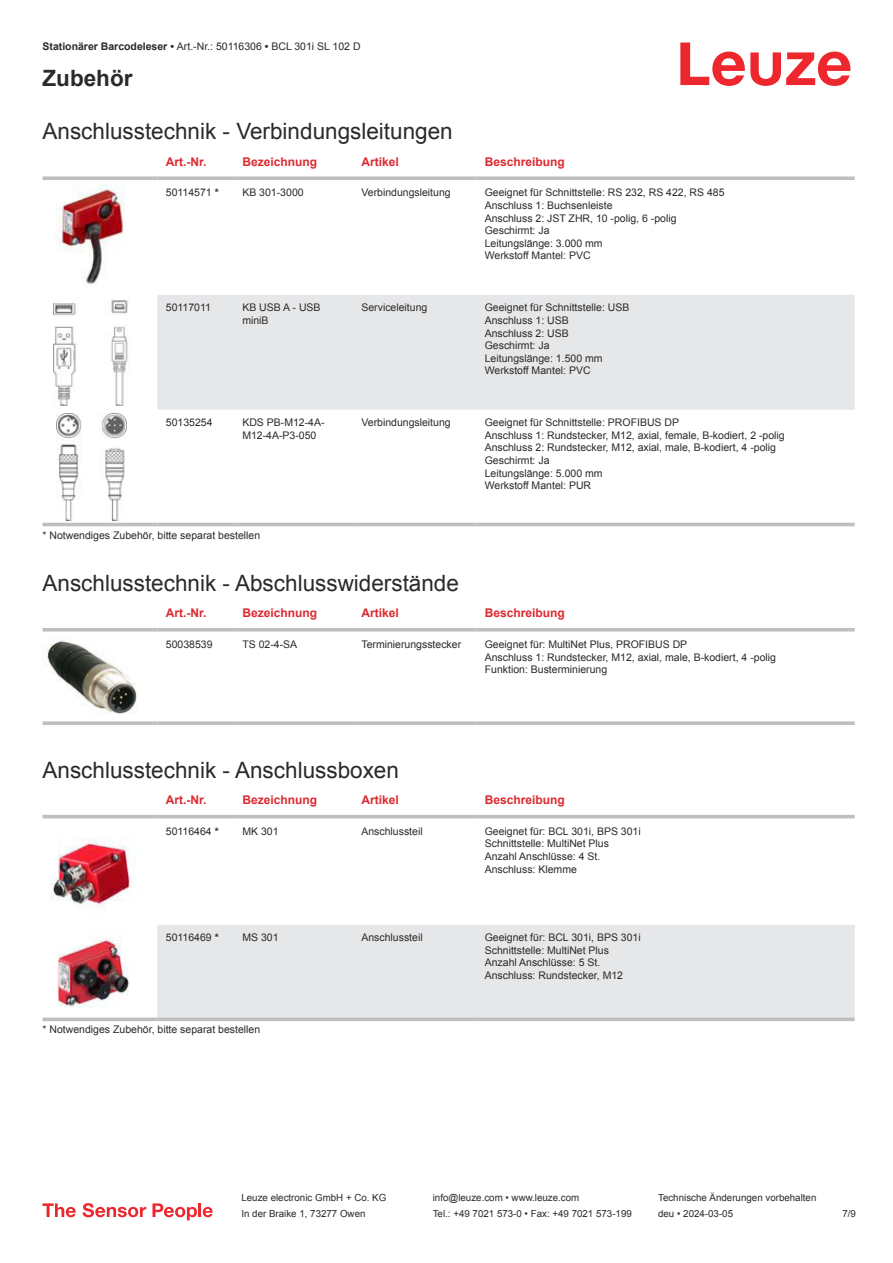
<style>
.page{position:relative;width:893px;height:1263px;background:#fff}
.page>*{position:absolute;margin:0;border:0;box-sizing:border-box;transform-origin:0 0}
.t1{font:22.5px "Arial";color:#2b292a}
.t2{font:700 22.5px "Arial";color:#2b292a}
.t3{font:700 12px "Arial";color:#db2a30}
.t4{font:10.5px/12.6px "Arial";color:#2b292a}
.t5{font:9.75px "Arial";color:#2b292a}
.s1{font-weight:700}
</style>
<div class="page">
<svg style="left:680px;top:43px;width:170px;height:43px"></svg>
<svg style="left:43px;top:239px;width:812px;height:288px"></svg>
<div style="left:157px;top:295px;width:698px;height:115px;background:#e6e7e9"></div>
<svg style="left:43px;top:176px;width:114px;height:4px"></svg>
<svg style="left:157px;top:176px;width:77px;height:4px"></svg>
<svg style="left:234px;top:176px;width:119px;height:4px"></svg>
<svg style="left:353px;top:176px;width:123px;height:4px"></svg>
<svg style="left:476px;top:176px;width:379px;height:4px;background:#c4c6c8"></svg>
<hr style="left:43px;top:523px;width:114px;height:3px;background:#bdbfc1">
<hr style="left:157px;top:523px;width:77px;height:3px;background:#bdbfc1">
<hr style="left:234px;top:523px;width:119px;height:3px;background:#bdbfc1">
<hr style="left:353px;top:523px;width:123px;height:3px;background:#bdbfc1">
<hr style="left:476px;top:523px;width:379px;height:3px;background:#bdbfc1">
<img style="left:56px;top:184px;width:71px;height:107px">
<img style="left:53px;top:299px;width:77px;height:106px">
<img style="left:56px;top:414px;width:70px;height:106px">
<svg style="left:43px;top:631px;width:812px;height:5px"></svg>
<hr style="left:43px;top:628px;width:114px;height:3px;background:#bdbfc1">
<hr style="left:157px;top:628px;width:77px;height:3px;background:#bdbfc1">
<hr style="left:234px;top:628px;width:119px;height:3px;background:#bdbfc1">
<hr style="left:353px;top:628px;width:123px;height:3px;background:#bdbfc1">
<hr style="left:476px;top:628px;width:379px;height:3px;background:#bdbfc1">
<svg style="left:43px;top:721px;width:114px;height:4px"></svg>
<svg style="left:157px;top:721px;width:77px;height:4px"></svg>
<svg style="left:234px;top:721px;width:119px;height:4px"></svg>
<svg style="left:353px;top:721px;width:123px;height:4px"></svg>
<svg style="left:476px;top:721px;width:379px;height:4px;background:#c3c5c7"></svg>
<img style="left:44px;top:637px;width:93px;height:77px">
<svg style="left:43px;top:818px;width:812px;height:1px"></svg>
<div style="left:157px;top:925px;width:698px;height:92px;background:#e6e7e9"></div>
<hr style="left:43px;top:815px;width:114px;height:3px;background:#bdbfc1">
<hr style="left:157px;top:815px;width:77px;height:3px;background:#bdbfc1">
<hr style="left:234px;top:815px;width:119px;height:3px;background:#bdbfc1">
<hr style="left:353px;top:815px;width:123px;height:3px;background:#bdbfc1">
<hr style="left:476px;top:815px;width:379px;height:3px;background:#bdbfc1">
<svg style="left:43px;top:1017px;width:114px;height:4px"></svg>
<svg style="left:157px;top:1017px;width:77px;height:4px"></svg>
<svg style="left:234px;top:1017px;width:119px;height:4px"></svg>
<svg style="left:353px;top:1017px;width:123px;height:4px"></svg>
<svg style="left:476px;top:1017px;width:379px;height:4px;background:#c2c4c6"></svg>
<img style="left:51px;top:838px;width:86px;height:71px">
<img style="left:57px;top:932px;width:72px;height:76px">
<svg style="left:43px;top:1203px;width:33px;height:14px"></svg>
<svg style="left:83px;top:1203px;width:63px;height:14px"></svg>
<svg style="left:153px;top:1203px;width:44px;height:17px"></svg>
<hr style="left:198px;top:1203px;width:3px;height:14px;background:#ed272d">
<svg style="left:203px;top:1207px;width:10px;height:10px"></svg>
<p class="t4" style="left:43px;top:41px;width:320px"><span class="s1">Stationärer Barcodeleser •</span> Art.-Nr.: 50116306 <span class="s1">•</span> BCL 301i SL 102 D</p>
<h1 class="t2" style="left:43px;top:70px;width:92px">Zubehör</h1>
<h1 class="t1" style="left:43px;top:123px;width:412px">Anschlusstechnik - Verbindungsleitungen</h1>
<p class="t3" style="left:166px;top:157px;width:42px">Art.-Nr.</p>
<p class="t3" style="left:242px;top:157px;width:76px">Bezeichnung</p>
<p class="t3" style="left:361px;top:157px;width:39px">Artikel</p>
<p class="t3" style="left:485px;top:157px;width:82px">Beschreibung</p>
<p class="t4" style="left:166px;top:187px;width:54px">50114571 <span class="s1">*</span></p>
<p class="t4" style="left:242px;top:187px;width:63px">KB 301-3000</p>
<p class="t4" style="left:361px;top:187px;width:91px">Verbindungsleitung</p>
<p class="t4" style="left:485px;top:187px;width:241px">Geeignet für Schnittstelle: RS 232, RS 422, RS 485<br>Anschluss 1: Buchsenleiste<br>Anschluss 2: JST ZHR, 10 -polig, 6 -polig<br>Geschirmt: Ja<br>Leitungslänge: 3.000 mm<br>Werkstoff Mantel: PVC</p>
<p class="t4" style="left:166px;top:302px;width:47px">50117011</p>
<p class="t4" style="left:242px;top:302px;width:80px">KB USB A - USB miniB</p>
<p class="t4" style="left:361px;top:302px;width:67px">Serviceleitung</p>
<p class="t4" style="left:485px;top:302px;width:146px">Geeignet für Schnittstelle: USB<br>Anschluss 1: USB<br>Anschluss 2: USB<br>Geschirmt: Ja<br>Leitungslänge: 1.500 mm<br>Werkstoff Mantel: PVC</p>
<p class="t4" style="left:166px;top:417px;width:48px">50135254</p>
<p class="t4" style="left:242px;top:417px;width:84px">KDS PB-M12-4A-<br>M12-4A-P3-050</p>
<p class="t4" style="left:361px;top:417px;width:91px">Verbindungsleitung</p>
<p class="t4" style="left:485px;top:417px;width:301px">Geeignet für Schnittstelle: PROFIBUS DP<br>Anschluss 1: Rundstecker, M12, axial, female, B-kodiert, 2 -polig Anschluss 2: Rundstecker, M12, axial, male, B-kodiert, 4 -polig Geschirmt: Ja<br>Leitungslänge: 5.000 mm<br>Werkstoff Mantel: PUR</p>
<p class="t4" style="left:43px;top:530px;width:219px">* Notwendiges Zubehör, bitte separat bestellen</p>
<h1 class="t1" style="left:43px;top:574px;width:418px">Anschlusstechnik - Abschlusswiderstände</h1>
<p class="t3" style="left:166px;top:608px;width:42px">Art.-Nr.</p>
<p class="t3" style="left:242px;top:608px;width:76px">Bezeichnung</p>
<p class="t3" style="left:361px;top:608px;width:39px">Artikel</p>
<p class="t3" style="left:485px;top:608px;width:82px">Beschreibung</p>
<p class="t4" style="left:166px;top:639px;width:48px">50038539</p>
<p class="t4" style="left:242px;top:639px;width:56px">TS 02-4-SA</p>
<p class="t4" style="left:361px;top:639px;width:101px">Terminierungsstecker</p>
<p class="t4" style="left:485px;top:639px;width:293px">Geeignet für: MultiNet Plus, PROFIBUS DP<br>Anschluss 1: Rundstecker, M12, axial, male, B-kodiert, 4 -polig<br>Funktion: Busterminierung</p>
<h1 class="t1" style="left:43px;top:761px;width:358px">Anschlusstechnik - Anschlussboxen</h1>
<p class="t3" style="left:166px;top:795px;width:42px">Art.-Nr.</p>
<p class="t3" style="left:242px;top:795px;width:76px">Bezeichnung</p>
<p class="t3" style="left:361px;top:795px;width:39px">Artikel</p>
<p class="t3" style="left:485px;top:795px;width:82px">Beschreibung</p>
<p class="t4" style="left:166px;top:826px;width:54px">50116464 <span class="s1">*</span></p>
<p class="t4" style="left:242px;top:826px;width:38px">MK 301</p>
<p class="t4" style="left:361px;top:826px;width:63px">Anschlussteil</p>
<p class="t4" style="left:485px;top:826px;width:158px">Geeignet für: BCL 301i, BPS 301i<br>Schnittstelle: MultiNet Plus<br>Anzahl Anschlüsse: 4 St.<br>Anschluss: Klemme</p>
<p class="t4" style="left:166px;top:932px;width:54px">50116469 <span class="s1">*</span></p>
<p class="t4" style="left:242px;top:932px;width:38px">MS 301</p>
<p class="t4" style="left:361px;top:932px;width:63px">Anschlussteil</p>
<p class="t4" style="left:485px;top:932px;width:158px">Geeignet für: BCL 301i, BPS 301i<br>Schnittstelle: MultiNet Plus<br>Anzahl Anschlüsse: 5 St.<br>Anschluss: Rundstecker, M12</p>
<p class="t4" style="left:43px;top:1024px;width:219px">* Notwendiges Zubehör, bitte separat bestellen</p>
<p class="t5" style="left:241px;top:1194px;width:146px">Leuze electronic GmbH + Co. KG</p>
<p class="t5" style="left:433px;top:1194px;width:148px">info@leuze.com • www.leuze.com</p>
<p class="t5" style="left:658px;top:1194px;width:160px">Technische Änderungen vorbehalten</p>
<p class="t5" style="left:241px;top:1210px;width:126px">In der Braike 1, 73277 Owen</p>
<p class="t5" style="left:433px;top:1210px;width:201px">Tel.: +49 7021 573-0 • Fax: +49 7021 573-199</p>
<p class="t5" style="left:658px;top:1210px;width:76px">deu • 2024-03-05</p>
<p class="t5" style="left:842px;top:1210px;width:15px">7 /9</p>
</div>
